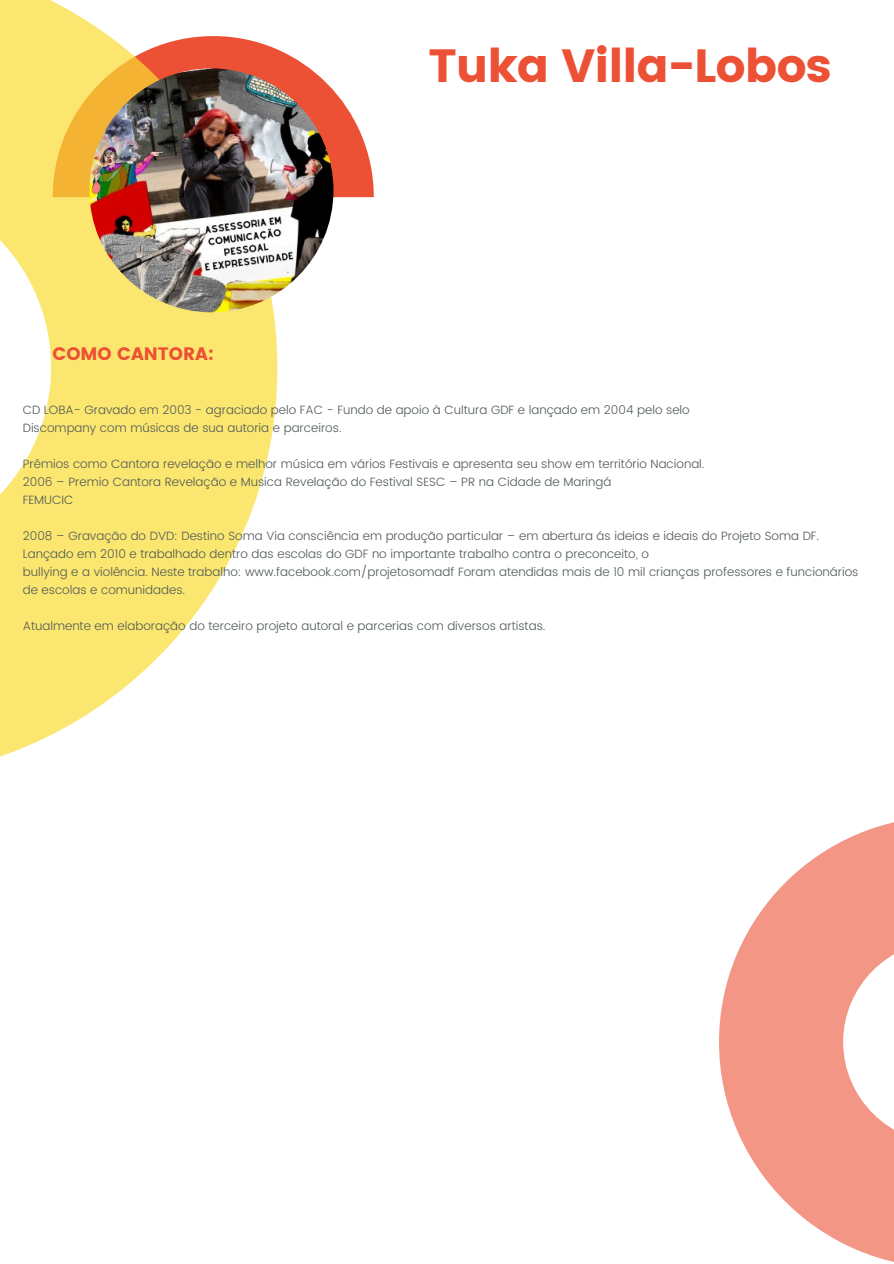
<style>
.page{position:relative;width:894px;height:1264px;background:#fff}
.page>*{position:absolute;margin:0;border:0;box-sizing:border-box;transform-origin:0 0}
.t1{font:46.5px "Poppins";letter-spacing:-.02em;color:#ec5136}
.t2{font:18px "Poppins";color:#ec5136}
.t3{font:300 12px/18px "Poppins";color:#50595b}
</style>
<div class="page">
<svg style="left:278px;top:49px;width:96px;height:148px;fill:#ec5136"></svg>
<svg style="left:0;top:0;width:278px;height:757px;fill:#fbe76f"></svg>
<svg style="left:719px;top:822px;width:174px;height:440px;fill:#f39686"></svg>
<img style="left:89px;top:68px;width:244px;height:244px;border-radius:50%">
<p class="t2" style="left:53px;top:344px;width:163px">COMO CANTORA:</p>
<p class="t1" style="left:428px;top:38px;width:405px">Tuka Villa-Lobos</p>
<p class="t3" style="left:23px;top:401px;width:668px">CD LOBA- Gravado em 2003 - agraciado pelo FAC - Fundo de apoio à Cultura GDF e lançado em 2004 pelo selo</p>
<p class="t3" style="left:23px;top:419px;width:320px">Discompany com músicas de sua autoria e parceiros.</p>
<p class="t3" style="left:23px;top:455px;width:683px">Prêmios como Cantora revelação e melhor música em vários Festivais e apresenta seu show em território Nacional.</p>
<p class="t3" style="left:23px;top:473px;width:590px">2006 – Premio Cantora Revelação e Musica Revelação do Festival SESC – PR na Cidade de Maringá</p>
<p class="t3" style="left:23px;top:491px;width:52px">FEMUCIC</p>
<p class="t3" style="left:23px;top:527px;width:797px">2008 – Gravação do DVD: Destino Soma Via consciência em produção particular – em abertura ás ideias e ideais do Projeto Soma DF.<br>Lançado em 2010 e trabalhado dentro das escolas do GDF no importante trabalho contra o preconceito, o</p>
<p class="t3" style="left:23px;top:563px;width:837px">bullying e a violência. Neste trabalho: www.facebook.com/projetosomadf Foram atendidas mais de 10 mil crianças professores e funcionários de escolas e comunidades.</p>
<p class="t3" style="left:23px;top:617px;width:524px">Atualmente em elaboração do terceiro projeto autoral e parcerias com diversos artistas.</p>
</div>
